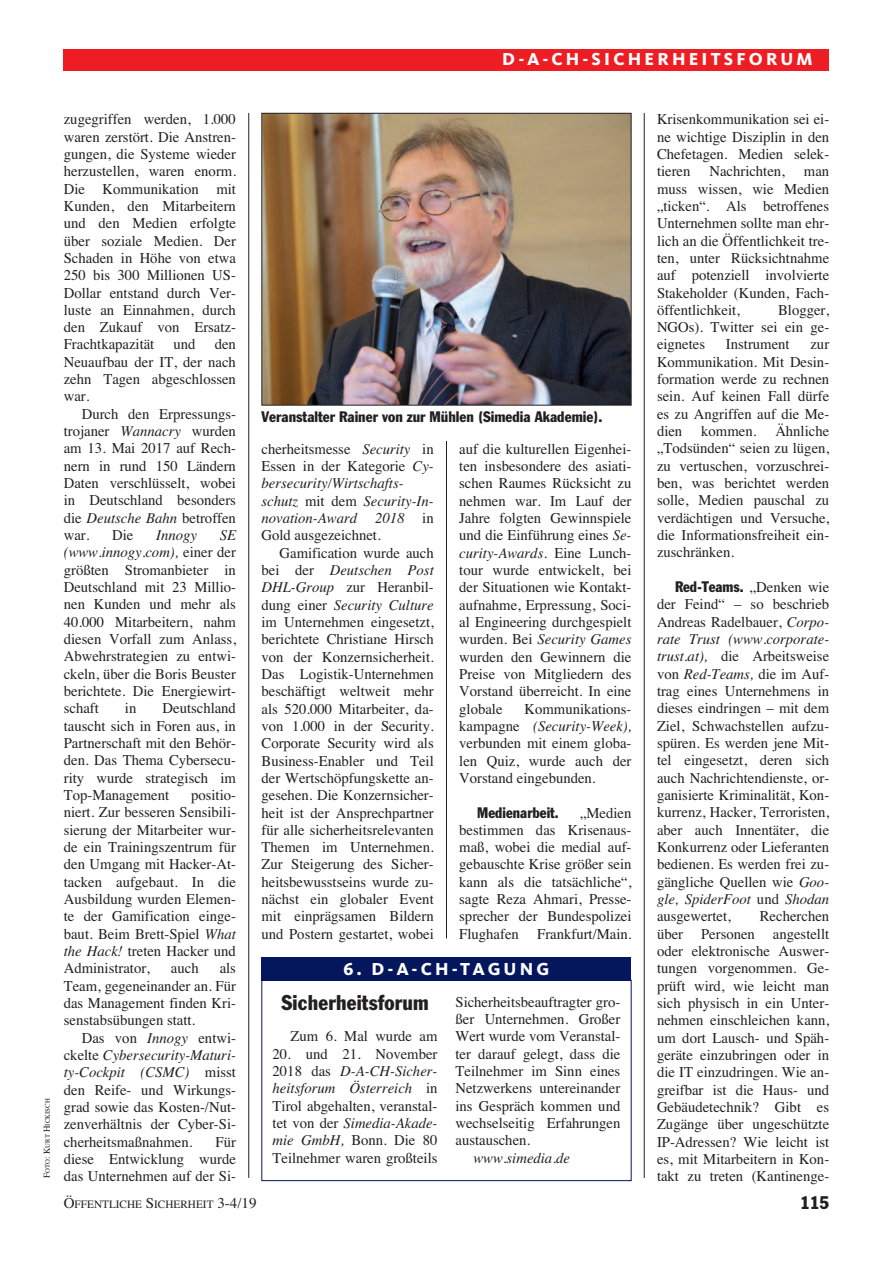
<style>
.page{position:relative;width:893px;height:1263px;background:#fff}
.page>*{position:absolute;margin:0;border:0;box-sizing:border-box;transform-origin:0 0}
.t1{font:condensed 21px "Franklin Gothic";letter-spacing:.01em;color:#231f20}
.t2{font:800 18px "Kievit";letter-spacing:.175em;color:#fff}
.t3{font:condensed 18px "Franklin Gothic";color:#231f20}
.t4{font:15px/17.2px "Times";color:#231f20;text-align:justify}
.t5{font:italic 15px/17.2px "Times";color:#231f20}
.t6{font:condensed 15px "Franklin Gothic";color:#231f20}
.t7{font:11.25px "Times";color:#231f20}
.t8{font:6.75px "Times";color:#231f20}
.s1{font-size:9px}
.s2{font-style:italic}
.s3{font-style:normal}
.s4{font-family:"Times";font-stretch:normal}
.s5{font-size:15px}
</style>
<div class="page">
<hr style="left:248px;top:113px;width:1px;height:1065px;background:#231f20">
<hr style="left:446px;top:441px;width:1px;height:497px;background:#231f20">
<hr style="left:644px;top:113px;width:1px;height:1065px;background:#231f20">
<div style="left:64px;top:49px;width:765px;height:21px;background:#ee1d23"></div>
<img style="left:263px;top:115px;width:366px;height:288px">
<div style="left:261px;top:113px;width:370px;height:292px;border:1px solid #231f20"></div>
<div style="left:261px;top:980px;width:370px;height:201px;border:1px solid #04175c"></div>
<div style="left:261px;top:957px;width:370px;height:23px;background:#04175c"></div>
<p class="t2" style="left:502px;top:53px;width:312px">D-A-CH-SICHERHEITSFORUM</p>
<p class="t8" style="left:44px;top:1178px;width:81px;rotate:-90deg"><span class="s1">F</span>oto<span class="s1">: k</span>urt <span class="s1">h</span>ickiSch</p>
<p class="t4" style="left:64px;top:110px;width:174px">zugegriffen werden, 1.000 waren zerstört. die Anstren&shy;gungen, die Systeme wieder herzustellen, waren enorm. die kommunikation mit kunden, den Mitarbeitern und den Medien erfolgte über soziale Medien. der Schaden in höhe von etwa 250 bis 300 Millionen uS&shy;dollar entstand durch Ver&shy;luste an einnahmen, durch den Zukauf von ersatz-Frachtkapazität</p>
<p class="t4" style="left:64px;top:336px;width:174px;text-indent:151px">den neuaufbau der it, der nach zehn tagen abgeschlossen war.</p>
<p class="t4" style="left:64px;top:405px;width:174px;text-indent:18px">durch den erpressungs&shy;trojaner <span class="s2">Wannacry</span> wurden am 13. Mai 2017 auf rech&shy;nern in rund 150 ländern daten verschlüsselt, wobei in deutschland besonders die <span class="s2">Deutsche Bahn</span> betroffen war.</p>
<p class="t4" style="left:174px;top:336px;width:24px">und</p>
<p class="t4" style="left:112px;top:526px;width:23px">die</p>
<p class="t5" style="left:156px;top:526px;width:42px">Innogy</p>
<p class="t4" style="left:64px;top:526px;width:174px;text-indent:156px"><span class="s2">SE (www.innogy.com),</span> einer der größten Stromanbieter in deutschland mit 23 Millio&shy;nen kunden und mehr als 40.000 Mitarbeitern, nahm diesen Vorfall zum Anlass, Abwehrstrategien zu entwi&shy;ckeln, über die boris beuster berichtete. die energiewirt&shy;schaft</p>
<p class="t4" style="left:64px;top:699px;width:174px;text-indent:99px">deutschland tauscht sich in Foren aus, in Partnerschaft mit den behör&shy;den. das thema cybersecu&shy;rity wurde strategisch im top-Management</p>
<p class="t4" style="left:125px;top:699px;width:13px">in</p>
<p class="t4" style="left:64px;top:786px;width:174px;text-indent:127px">positio&shy;niert. Zur besseren Sensibili&shy;sierung der Mitarbeiter wur&shy;de ein trainingszentrum für den umgang mit hacker-At&shy;tacken aufgebaut. in die Ausbildung wurden elemen&shy;te der Gamification einge&shy;baut. beim brett-Spiel <span class="s2">What the Hack!</span> treten hacker und Administrator,</p>
<p class="t4" style="left:64px;top:959px;width:174px;text-indent:156px">als team, gegeneinander an. Für das Management finden kri&shy;senstabsübungen statt.</p>
<p class="t4" style="left:64px;top:1029px;width:174px;text-indent:18px">das von <span class="s2">Innogy</span> entwi&shy;ckelte <span class="s2">Cybersecurity-Maturi&shy;ty-Cockpit (CSMC)</span> misst den reife- und Wirkungs&shy;grad sowie das kosten-/nut&shy;zenverhältnis der cyber-Si&shy;cherheitsmaßnahmen.</p>
<p class="t4" style="left:171px;top:959px;width:29px">auch</p>
<p class="t4" style="left:64px;top:1133px;width:174px;text-indent:152px">Für diese entwicklung wurde das unternehmen auf der Si-</p>
<p class="t6" style="left:261px;top:411px;width:342px">Veranstalter Rainer von zur Mühlen (Simedia Akademie).</p>
<p class="t5" style="left:262px;top:440px;width:174px"><span class="s3">cherheitsmesse</span> Security <span class="s3">in essen in der kategorie</span> Cy&shy;bersecurity/Wirtschafts&shy;schutz <span class="s3">mit dem</span> Security-In&shy;novation-Award 2018 <span class="s3">in<br>Gold ausgezeichnet.</span></p>
<p class="t4" style="left:262px;top:544px;width:174px;text-indent:18px">Gamification wurde auch bei der <span class="s2">Deutschen Post DHL-Group</span> zur heranbil&shy;dung einer <span class="s2">Security Culture </span>im unternehmen eingesetzt, berichtete christiane hirsch von der konzernsicherheit. das logistik-unternehmen beschäftigt weltweit mehr als 520.000 Mitarbeiter, da&shy;von 1.000 in der Security. corporate Security wird als business-enabler und teil der Wertschöpfungskette an&shy;gesehen. die konzernsicher&shy;heit ist der Ansprechpartner für alle sicherheitsrelevanten themen im unternehmen.<br>Zur Steigerung des Sicher&shy;heitsbewusstseins wurde zu&shy;nächst ein globaler event mit einprägsamen bildern und Postern gestartet, wobei</p>
<p class="t4" style="left:459px;top:440px;width:174px">auf die kulturellen eigenhei&shy;ten insbesondere des asiati&shy;schen raumes rücksicht zu nehmen war. im lauf der Jahre folgten Gewinnspiele und die einführung eines <span class="s2">Se&shy;curity-Awards.</span> eine lunch&shy;tour wurde entwickelt, bei der Situationen wie kontakt&shy;aufnahme, erpressung, Soci&shy;al engineering durchgespielt wurden. bei <span class="s2">Security Games </span>wurden den Gewinnern die Preise von Mitgliedern des Vorstand überreicht. in eine globale</p>
<p class="t4" style="left:459px;top:700px;width:174px;text-indent:65px">kommunikations&shy;kampagne <span class="s2">(Security-Week), </span>verbunden mit einem globa&shy;len Quiz, wurde auch der Vorstand eingebunden.</p>
<p class="t6" style="left:477px;top:807px;width:83px">Medienarbeit.</p>
<p class="t4" style="left:459px;top:804px;width:174px;text-indent:121px">„Medien bestimmen das krisenaus&shy;maß, wobei die medial auf&shy;gebauschte krise größer sein kann als die tatsächliche“, sagte reza Ahmari, Presse&shy;sprecher der bundespolizei Flughafen Frankfurt/Main.</p>
<p class="t2" style="left:344px;top:963px;width:207px">6. D-A-CH-TAGUNG</p>
<h1 class="t1" style="left:281px;top:995px;width:149px">Sicherheitsforum</h1>
<p class="t4" style="left:291px;top:1027px;width:148px">Zum 6. Mal wurde am</p>
<p class="t4" style="left:273px;top:1045px;width:166px">20. und 21. november 2018 das <span class="s2">D-A-CH-Sicher&shy;heitsforum Österreich</span> in tirol abgehalten, veranstal&shy;tet von der <span class="s2">Simedia-Akade&shy;mie GmbH,</span> bonn. die 80 teilnehmer waren großteils</p>
<p class="t4" style="left:455px;top:993px;width:166px">Sicherheitsbeauftragter gro&shy;ßer unternehmen. Großer Wert wurde vom Veranstal&shy;ter darauf gelegt, dass die teilnehmer im Sinn eines netzwerkens untereinander ins Gespräch kommen und wechselseitig erfahrungen austauschen.</p>
<p class="t5" style="left:473px;top:1149px;width:98px">www.simedia.de</p>
<p class="t4" style="left:657px;top:110px;width:174px">krisenkommunikation sei ei&shy;ne wichtige disziplin in den chefetagen. Medien selek&shy;tieren</p>
<p class="t4" style="left:709px;top:162px;width:77px">nachrichten,</p>
<p class="t4" style="left:657px;top:162px;width:174px;text-indent:147px">man muss wissen, wie Medien „ticken“. Als betroffenes unternehmen sollte man ehr&shy;lich an die Öffentlichkeit tre&shy;ten, unter rücksichtnahme auf potenziell involvierte Stakeholder (kunden, Fach&shy;öffentlichkeit,</p>
<p class="t4" style="left:657px;top:301px;width:174px;text-indent:121px">blogger, nGos). twitter sei ein ge&shy;eignetes</p>
<p class="t4" style="left:726px;top:336px;width:65px">instrument</p>
<p class="t4" style="left:657px;top:336px;width:174px;text-indent:153px">zur kommunikation. Mit desin&shy;formation werde zu rechnen sein. Auf keinen Fall dürfe es zu Angriffen auf die Me&shy;dien</p>
<p class="t4" style="left:657px;top:422px;width:174px;text-indent:118px">Ähnliche „todsünden“ seien zu lügen, zu vertuschen, vorzuschrei&shy;ben, was berichtet werden solle, Medien pauschal zu verdächtigen und Versuche, die informationsfreiheit ein&shy;zuschränken.</p>
<p class="t6" style="left:675px;top:581px;width:156px">Red-Teams. <span class="s4">„denken wie</span></p>
<p class="t4" style="left:657px;top:596px;width:174px">der Feind“ – so beschrieb Andreas radelbauer, <span class="s2">Corpo&shy;rate Trust (www.corporate&shy;trust.at),</span> die Arbeitsweise von <span class="s2">Red-Teams,</span> die im Auf&shy;trag eines unternehmens in dieses eindringen – mit dem Ziel, Schwachstellen aufzu&shy;spüren. es werden jene Mit&shy;tel eingesetzt, deren sich auch nachrichtendienste, or&shy;ganisierte kriminalität, kon&shy;kurrenz, hacker, terroristen, aber auch innentäter, die konkurrenz oder lieferanten bedienen. es werden frei zu&shy;gängliche Quellen wie <span class="s2">Goo&shy;gle, SpiderFoot</span> und <span class="s2">Shodan </span>ausgewertet,</p>
<p class="t4" style="left:701px;top:422px;width:57px">kommen.</p>
<p class="t4" style="left:657px;top:907px;width:174px;text-indent:103px">recherchen über Personen angestellt oder elektronische Auswer&shy;tungen vorgenommen. Ge&shy;prüft wird, wie leicht man sich physisch in ein unter&shy;nehmen einschleichen kann, um dort lausch- und Späh&shy;geräte einzubringen oder in die it einzudringen. Wie an&shy;greifbar ist die haus- und Gebäudetechnik? Gibt es Zugänge über ungeschützte iP-Adressen? Wie leicht ist es, mit Mitarbeitern in kon&shy;takt zu treten (kantinenge-</p>
<p class="t7" style="left:64px;top:1198px;width:194px"><span class="s5">Ö</span>FFentliche <span class="s5">S</span>icherheit <span class="s5">3-4/19</span></p>
<p class="t3" style="left:800px;top:1196px;width:30px">115</p>
</div>
